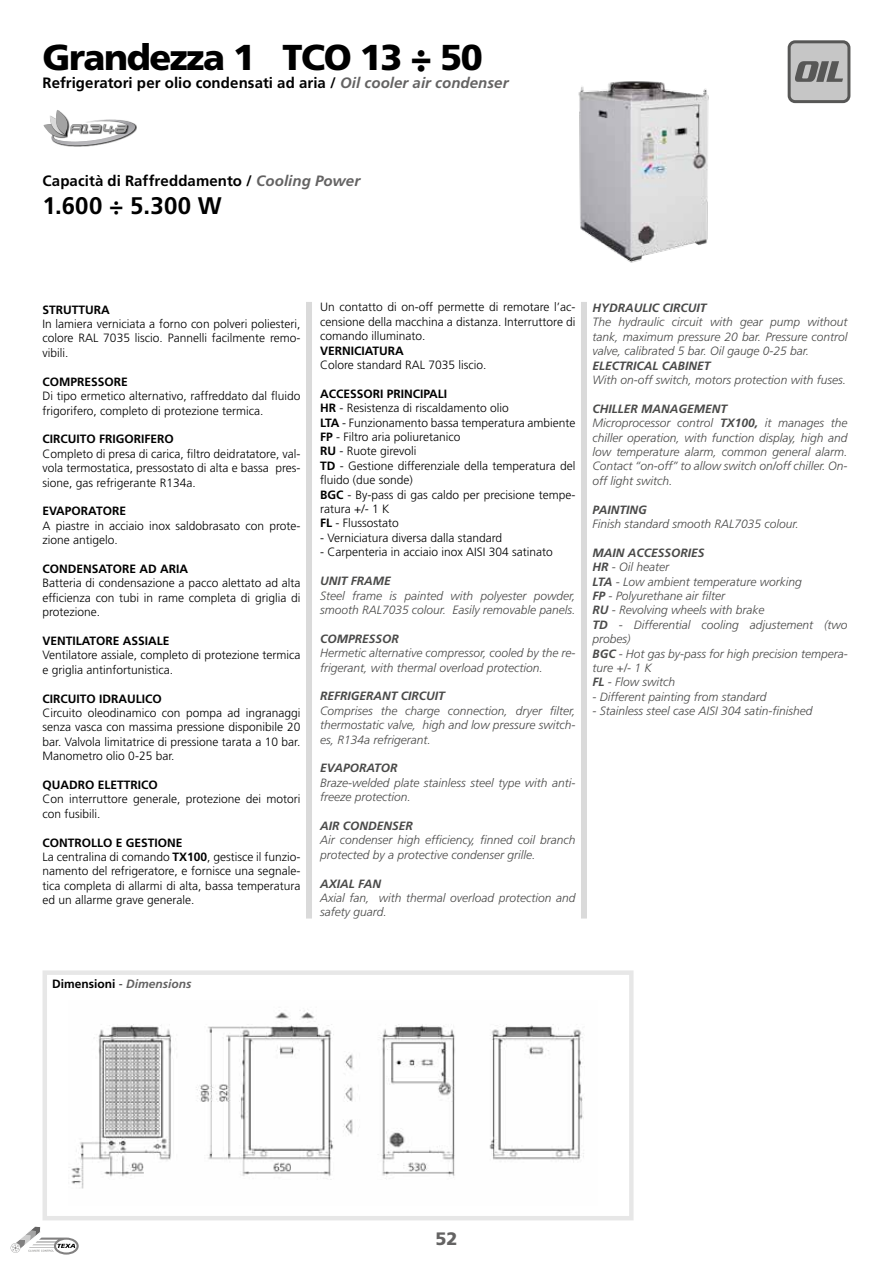
<style>
.page{position:relative;width:893px;height:1263px;background:#fff}
.page>*{position:absolute;margin:0;border:0;box-sizing:border-box;transform-origin:0 0}
.t1{font:900 36px "Frutiger LT Std";letter-spacing:-.04em;color:#000}
.t2{font:700 24px "Frutiger LT Std";letter-spacing:.015em;color:#000}
.t3{font:900 18px "Frutiger LT Std";color:#646363}
.t4{font:700 15px "Frutiger LT Std";letter-spacing:.005em;color:#000}
.t5{font:300 12px/14.4px "Frutiger LT Std";color:#000}
.t6{font:italic 300 12px/14.4px "Frutiger LT Std";color:#4a4a49}
.t7{font:700 12px "Frutiger LT Std";color:#000}
.t8{font:italic 700 12px "Frutiger LT Std";color:#4a4a49}
.s1{font-style:italic;color:#646363}
.s2{font-weight:700}
.s3{font-weight:300}
</style>
<div class="page">
<svg style="left:11px;top:1226px;width:68px;height:29px"></svg>
<img style="left:578px;top:81px;width:131px;height:182px">
<svg style="left:43px;top:110px;width:93px;height:37px"></svg>
<div style="left:306px;top:302px;width:6px;height:616px;background:#dadada"></div>
<div style="left:581px;top:302px;width:6px;height:616px;background:#dadada"></div>
<img style="left:69px;top:1010px;width:515px;height:179px">
<div style="left:43px;top:970px;width:591px;height:250px;border:4px solid #dadada"></div>
<div style="left:789px;top:42px;width:60px;height:60px;background:#c6c6c6;border-radius:6px"></div>
<div style="left:788px;top:40px;width:62px;height:63px;border:3px solid #575756;border-radius:6px"></div>
<svg style="left:795px;top:61px;width:48px;height:21px"></svg>
<h1 class="t1" style="left:43px;top:35px;width:442px">Grandezza 1 TCO 13 ÷ 50</h1>
<p class="t4" style="left:43px;top:73px;width:467px">Refrigeratori per olio condensati ad aria / <span class="s1">Oil cooler air condenser</span></p>
<p class="t4" style="left:43px;top:172px;width:319px">Capacità di Raffreddamento / <span class="s1">Cooling Power</span></p>
<h2 class="t2" style="left:43px;top:192px;width:181px">1.600 ÷ 5.300 W</h2>
<p class="t7" style="left:43px;top:302px;width:69px">STRUTTURA</p>
<p class="t5" style="left:43px;top:317px;width:259px;text-align:justify">In lamiera verniciata a forno con polveri poliesteri, colore RAL 7035 liscio. Pannelli facilmente remo&shy;vibili.</p>
<p class="t7" style="left:43px;top:374px;width:87px">COMPRESSORE</p>
<p class="t5" style="left:43px;top:389px;width:259px">Di tipo ermetico alternativo, raffreddato dal fluido frigorifero, completo di protezione termica.</p>
<p class="t7" style="left:43px;top:432px;width:133px">CIRCUITO FRIGORIFERO</p>
<p class="t5" style="left:43px;top:446px;width:259px;text-align:justify">Completo di presa di carica, filtro deidratatore, val&shy;vola termostatica, pressostato di alta e bassa pres&shy;sione, gas refrigerante R134a.</p>
<p class="t7" style="left:43px;top:504px;width:85px">EVAPORATORE</p>
<p class="t5" style="left:43px;top:518px;width:259px">A piastre in acciaio inox saldobrasato con prote&shy;zione antigelo.</p>
<p class="t7" style="left:43px;top:562px;width:147px">CONDENSATORE AD ARIA</p>
<p class="t5" style="left:43px;top:576px;width:259px;text-align:justify">Batteria di condensazione a pacco alettato ad alta efficienza con tubi in rame completa di griglia di protezione.</p>
<p class="t7" style="left:43px;top:634px;width:129px">VENTILATORE ASSIALE</p>
<p class="t5" style="left:43px;top:648px;width:259px">Ventilatore assiale, completo di protezione termica e griglia antinfortunistica.</p>
<p class="t7" style="left:43px;top:691px;width:121px">CIRCUITO IDRAULICO</p>
<p class="t5" style="left:43px;top:706px;width:259px;text-align:justify">Circuito oleodinamico con pompa ad ingranaggi senza vasca con massima pressione disponibile 20 bar. Valvola limitatrice di pressione tarata a 10 bar.<br>Manometro olio 0-25 bar.</p>
<p class="t7" style="left:43px;top:778px;width:117px">QUADRO ELETTRICO</p>
<p class="t5" style="left:43px;top:792px;width:259px">Con interruttore generale, protezione dei motori con fusibili.</p>
<p class="t5" style="left:43px;top:835px;width:259px"><span class="s2">CONTROLLO E GESTIONE<br></span>La centralina di comando <span class="s2">TX100</span>, gestisce il funzio&shy;namento del refrigeratore, e fornisce una segnale&shy;tica completa di allarmi di alta, bassa temperatura ed un allarme grave generale.</p>
<p class="t5" style="left:320px;top:300px;width:257px;text-align:justify">Un contatto di on-off permette di remotare l’ac&shy;censione della macchina a distanza. Interruttore di comando illuminato.</p>
<p class="t7" style="left:320px;top:343px;width:85px">VERNICIATURA</p>
<p class="t5" style="left:320px;top:358px;width:168px">Colore standard RAL 7035 liscio.</p>
<p class="t5" style="left:320px;top:387px;width:257px"><span class="s2">ACCESSORI PRINCIPALI<br>HR</span> - Resistenza di riscaldamento olio<br><span class="s2">LTA</span> - Funzionamento bassa temperatura ambiente<br><span class="s2">FP</span> - Filtro aria poliuretanico<br><span class="s2">RU</span> - Ruote girevoli<br><span class="s2">TD</span> - Gestione differenziale della temperatura del fluido (due sonde)<br><span class="s2">BGC</span> - By-pass di gas caldo per precisione tempe&shy;ratura +/- 1 K<br><span class="s2">FL</span> - Flussostato</p>
<p class="t5" style="left:320px;top:531px;width:184px">- Verniciatura diversa dalla standard</p>
<p class="t5" style="left:320px;top:545px;width:234px">- Carpenteria in acciaio inox AISI 304 satinato</p>
<p class="t8" style="left:320px;top:574px;width:72px">UNIT FRAME</p>
<p class="t6" style="left:320px;top:588px;width:257px">Steel frame is painted with polyester powder, smooth RAL7035 colour. Easily removable panels.</p>
<p class="t8" style="left:320px;top:631px;width:80px">COMPRESSOR</p>
<p class="t6" style="left:320px;top:646px;width:257px">Hermetic alternative compressor, cooled by the re&shy;frigerant, with thermal overload protection.</p>
<p class="t8" style="left:320px;top:689px;width:126px">REFRIGERANT CIRCUIT</p>
<p class="t6" style="left:320px;top:703px;width:257px;text-align:justify">Comprises the charge connection, dryer filter, thermostatic valve, high and low pressure switch&shy;es, R134a refrigerant.</p>
<p class="t8" style="left:320px;top:761px;width:79px">EVAPORATOR</p>
<p class="t6" style="left:320px;top:775px;width:257px">Braze-welded plate stainless steel type with anti&shy;freeze protection.</p>
<p class="t8" style="left:320px;top:819px;width:94px">AIR CONDENSER</p>
<p class="t6" style="left:320px;top:833px;width:257px">Air condenser high efficiency, finned coil branch protected by a protective condenser grille.</p>
<p class="t8" style="left:320px;top:876px;width:63px">AXIAL FAN</p>
<p class="t6" style="left:320px;top:891px;width:257px">Axial fan, with thermal overload protection and safety guard.</p>
<p class="t8" style="left:592px;top:301px;width:116px">HYDRAULIC CIRCUIT</p>
<p class="t6" style="left:592px;top:315px;width:257px;text-align:justify">The hydraulic circuit with gear pump without tank, maximum pressure 20 bar. Pressure control valve, calibrated 5 bar. Oil gauge 0-25 bar.</p>
<p class="t8" style="left:592px;top:358px;width:120px">ELECTRICAL CABINET</p>
<p class="t6" style="left:592px;top:373px;width:255px">With on-off switch, motors protection with fuses.</p>
<p class="t6" style="left:592px;top:402px;width:257px"><span class="s2">CHILLER MANAGEMENT<br></span>Microprocessor control <span class="s2">TX100,</span> it manages the chiller operation, with function display, high and low temperature alarm, common general alarm.<br>Contact “on-off” to allow switch on/off chiller. On&shy;off light switch.</p>
<p class="t8" style="left:592px;top:502px;width:56px">PAINTING</p>
<p class="t6" style="left:592px;top:517px;width:208px">Finish standard smooth RAL7035 colour.</p>
<p class="t6" style="left:592px;top:546px;width:257px"><span class="s2">MAIN ACCESSORIES<br>HR</span> - Oil heater<br><span class="s2">LTA</span> - Low ambient temperature working<br><span class="s2">FP</span> - Polyurethane air filter<br><span class="s2">RU</span> - Revolving wheels with brake<br><span class="s2">TD</span> - Differential cooling adjustement (two probes)<br><span class="s2">BGC</span> - Hot gas by-pass for high precision tempera&shy;ture +/- 1 K<br><span class="s2">FL</span> - Flow switch</p>
<p class="t6" style="left:592px;top:690px;width:176px">- Different painting from standard</p>
<p class="t6" style="left:592px;top:704px;width:222px">- Stainless steel case AISI 304 satin-finished</p>
<p class="t7" style="left:52px;top:976px;width:141px">Dimensioni <span class="s3">-</span> <span class="s1">Dimensions</span></p>
<h3 class="t3" style="left:435px;top:1227px;width:24px">52</h3>
</div>
